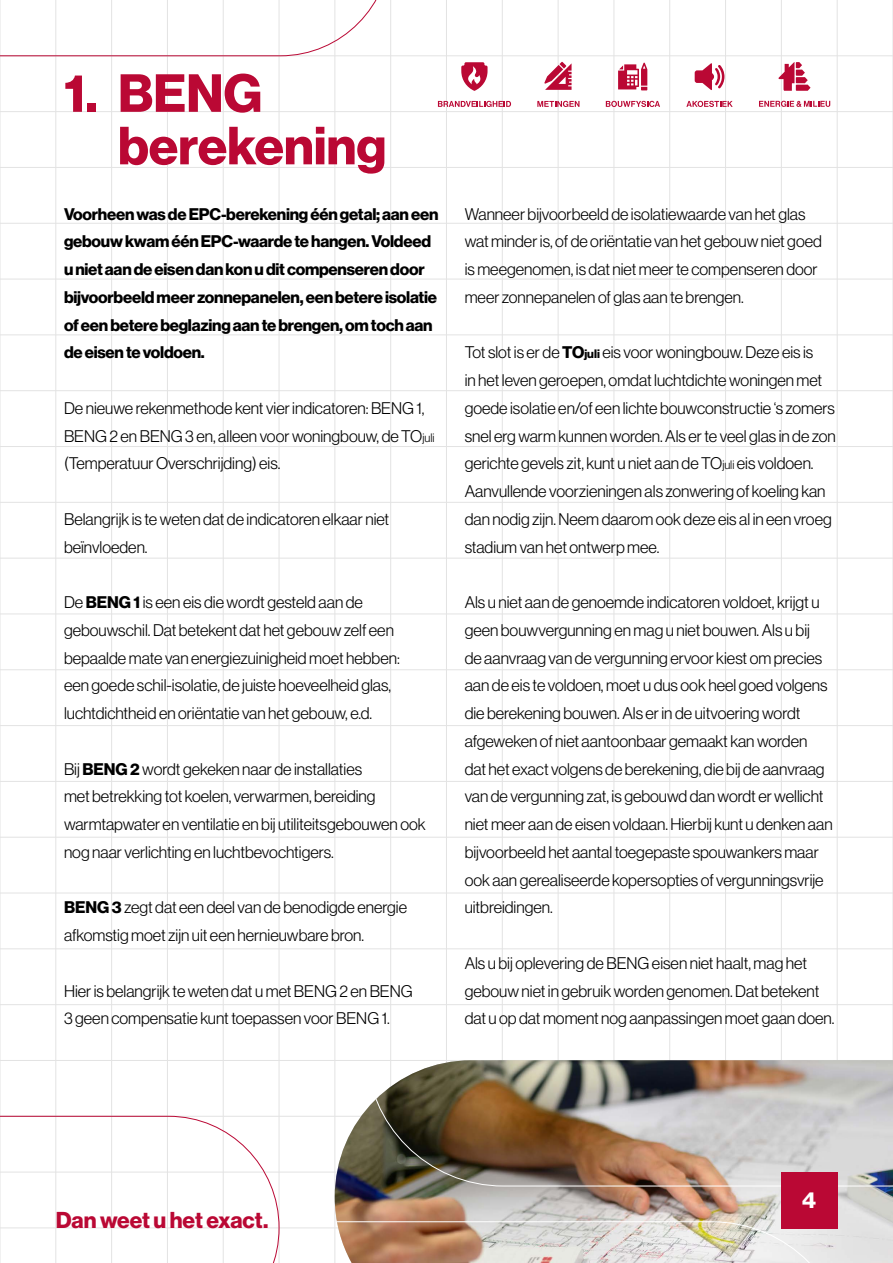
<style>
.page{position:relative;width:893px;height:1263px;background:#fff}
.page>*{position:absolute;margin:0;border:0;box-sizing:border-box;transform-origin:0 0}
.t1{font:52.5px/52.5px "N Haas Grotesk DS Pro 75 Bd";color:#ba0834}
.t2{font:22.5px "N Haas Grotesk DS Pro 75 Bd";letter-spacing:-.005em;color:#ba0834}
.t3{font:22.5px "N Haas Grotesk DS Pro 75 Bd";color:#fff}
.t4{font:16.5px/27.8px "N Haas Grotesk DS Pro 45 Lt";color:#000}
.t5{font:16.5px/27.8px "N Haas Grotesk DS Pro 75 Bd";letter-spacing:-.015em;color:#000}
.s1{font-size:12px}
.s2{font-family:"N Haas Grotesk DS Pro 75 Bd"}
.s3{font-family:"N Haas Grotesk DS Pro 75 Bd";font-size:12px}
</style>
<div class="page">
<hr style="left:56px;top:0;width:1px;height:1263px;background:#e3e3e3">
<hr style="left:111px;top:0;width:1px;height:1263px;background:#e3e3e3">
<hr style="left:167px;top:0;width:1px;height:1263px;background:#e3e3e3">
<hr style="left:0;top:0;width:1px;height:1263px;background:#e3e3e3">
<hr style="left:223px;top:0;width:1px;height:1263px;background:#e3e3e3">
<hr style="left:279px;top:0;width:1px;height:1263px;background:#e3e3e3">
<hr style="left:335px;top:0;width:1px;height:1263px;background:#e3e3e3">
<hr style="left:390px;top:0;width:1px;height:1263px;background:#e3e3e3">
<hr style="left:446px;top:0;width:1px;height:1263px;background:#e3e3e3">
<hr style="left:502px;top:0;width:1px;height:1263px;background:#e3e3e3">
<hr style="left:558px;top:0;width:1px;height:1263px;background:#e3e3e3">
<hr style="left:614px;top:0;width:1px;height:1263px;background:#e3e3e3">
<hr style="left:669px;top:0;width:1px;height:1263px;background:#e3e3e3">
<hr style="left:725px;top:0;width:1px;height:1263px;background:#e3e3e3">
<hr style="left:781px;top:0;width:1px;height:1263px;background:#e3e3e3">
<hr style="left:837px;top:0;width:1px;height:1263px;background:#e3e3e3">
<hr style="left:892px;top:0;width:1px;height:1263px;background:#e3e3e3">
<hr style="left:0;top:56px;width:893px;height:1px;background:#e3e3e3">
<hr style="left:0;top:111px;width:893px;height:1px;background:#e3e3e3">
<hr style="left:0;top:167px;width:893px;height:1px;background:#e3e3e3">
<hr style="left:0;top:223px;width:893px;height:1px;background:#e3e3e3">
<hr style="left:0;top:279px;width:893px;height:1px;background:#e3e3e3">
<hr style="left:0;top:335px;width:893px;height:1px;background:#e3e3e3">
<hr style="left:0;top:390px;width:893px;height:1px;background:#e3e3e3">
<hr style="left:0;top:446px;width:893px;height:1px;background:#e3e3e3">
<hr style="left:0;top:502px;width:893px;height:1px;background:#e3e3e3">
<hr style="left:0;top:558px;width:893px;height:1px;background:#e3e3e3">
<hr style="left:0;top:614px;width:893px;height:1px;background:#e3e3e3">
<hr style="left:0;top:669px;width:893px;height:1px;background:#e3e3e3">
<hr style="left:0;top:725px;width:893px;height:1px;background:#e3e3e3">
<hr style="left:0;top:781px;width:893px;height:1px;background:#e3e3e3">
<hr style="left:0;top:837px;width:893px;height:1px;background:#e3e3e3">
<hr style="left:0;top:893px;width:893px;height:1px;background:#e3e3e3">
<hr style="left:0;top:948px;width:893px;height:1px;background:#e3e3e3">
<hr style="left:0;top:1004px;width:893px;height:1px;background:#e3e3e3">
<hr style="left:0;top:1060px;width:893px;height:1px;background:#e3e3e3">
<hr style="left:0;top:1116px;width:893px;height:1px;background:#e3e3e3">
<hr style="left:0;top:1172px;width:893px;height:1px;background:#e3e3e3">
<hr style="left:0;top:1228px;width:893px;height:1px;background:#e3e3e3">
<svg style="left:0;top:0;width:390px;height:56px"></svg>
<svg style="left:0;top:1116px;width:279px;height:147px"></svg>
<svg style="left:695px;top:63px;width:29px;height:27px"></svg>
<svg style="left:686px;top:101px;width:47px;height:6px"></svg>
<svg style="left:618px;top:63px;width:29px;height:27px"></svg>
<svg style="left:606px;top:101px;width:54px;height:6px"></svg>
<svg style="left:759px;top:101px;width:71px;height:6px"></svg>
<svg style="left:778px;top:62px;width:32px;height:29px"></svg>
<svg style="left:537px;top:101px;width:42px;height:6px"></svg>
<svg style="left:544px;top:62px;width:28px;height:28px"></svg>
<svg style="left:461px;top:62px;width:27px;height:29px"></svg>
<svg style="left:438px;top:101px;width:73px;height:6px"></svg>
<img style="left:335px;top:1061px;width:558px;height:202px">
<img style="left:366px;top:1060px;width:527px;height:126px">
<svg style="left:335px;top:1221px;width:514px;height:42px;background:#d3c3b7"></svg>
<div style="left:781px;top:1172px;width:56px;height:56px;background:#ba0834"></div>
<h1 class="t1" style="left:118px;top:68px;width:270px;text-indent:-54px">1. BENG berekening</h1>
<p class="t5" style="left:64px;top:200px;width:376px">Voorheen was de EPC-berekening één getal; aan een gebouw kwam één EPC-waarde te hangen. Voldeed u niet aan de eisen dan kon u dit compenseren door bijvoorbeeld meer zonnepanelen, een betere isolatie of een betere beglazing aan te brengen, om toch aan de eisen te voldoen.</p>
<p class="t4" style="left:64px;top:394px;width:372px">De nieuwe rekenmethode kent vier indicatoren: BENG 1,<br>BENG 2 en BENG 3 en, alleen voor woningbouw, de TO<span class="s1">juli </span>(Temperatuur Overschrijding) eis.</p>
<p class="t4" style="left:64px;top:505px;width:327px">Belangrijk is te weten dat de indicatoren elkaar niet beïnvloeden.</p>
<p class="t4" style="left:64px;top:588px;width:337px">De <span class="s2">BENG 1</span> is een eis die wordt gesteld aan de gebouwschil. Dat betekent dat het gebouw zelf een bepaalde mate van energiezuinigheid moet hebben: een goede schil-isolatie, de juiste hoeveelheid glas, luchtdichtheid en oriëntatie van het gebouw, e.d.</p>
<p class="t4" style="left:64px;top:755px;width:363px">Bij <span class="s2">BENG 2</span> wordt gekeken naar de installaties<br>met betrekking tot koelen, verwarmen, bereiding warmtapwater en ventilatie en bij utiliteitsgebouwen ook nog naar verlichting en luchtbevochtigers.</p>
<p class="t4" style="left:64px;top:894px;width:345px"><span class="s2">BENG 3</span> zegt dat een deel van de benodigde energie afkomstig moet zijn uit een hernieuwbare bron.</p>
<p class="t4" style="left:64px;top:977px;width:350px">Hier is belangrijk te weten dat u met BENG 2 en BENG<br>3 geen compensatie kunt toepassen voor BENG 1.</p>
<p class="t4" style="left:465px;top:200px;width:359px">Wanneer bijvoorbeeld de isolatiewaarde van het glas wat minder is, of de oriëntatie van het gebouw niet goed is meegenomen, is dat niet meer te compenseren door meer zonnepanelen of glas aan te brengen.</p>
<p class="t4" style="left:465px;top:339px;width:373px">Tot slot is er de <span class="s2">TO</span><span class="s3">juli</span> eis voor woningbouw. Deze eis is<br>in het leven geroepen, omdat luchtdichte woningen met goede isolatie en/of een lichte bouwconstructie ‘s zomers snel erg warm kunnen worden. Als er te veel glas in de zon gerichte gevels zit, kunt u niet aan de TO<span class="s1">juli</span> eis voldoen.<br>Aanvullende voorzieningen als zonwering of koeling kan dan nodig zijn. Neem daarom ook deze eis al in een vroeg stadium van het ontwerp mee.</p>
<p class="t4" style="left:465px;top:588px;width:370px">Als u niet aan de genoemde indicatoren voldoet, krijgt u geen bouwvergunning en mag u niet bouwen. Als u bij<br>de aanvraag van de vergunning ervoor kiest om precies aan de eis te voldoen, moet u dus ook heel goed volgens die berekening bouwen. Als er in de uitvoering wordt afgeweken of niet aantoonbaar gemaakt kan worden dat het exact volgens de berekening, die bij de aanvraag van de vergunning zat, is gebouwd dan wordt er wellicht niet meer aan de eisen voldaan. Hierbij kunt u denken aan bijvoorbeeld het aantal toegepaste spouwankers maar ook aan gerealiseerde kopersopties of vergunningsvrije uitbreidingen.</p>
<p class="t4" style="left:465px;top:949px;width:371px">Als u bij oplevering de BENG eisen niet haalt, mag het gebouw niet in gebruik worden genomen. Dat betekent dat u op dat moment nog aanpassingen moet gaan doen.</p>
<h2 class="t2" style="left:56px;top:1207px;width:214px">Dan weet u het exact.</h2>
<h2 class="t3" style="left:802px;top:1187px;width:15px">4</h2>
</div>
